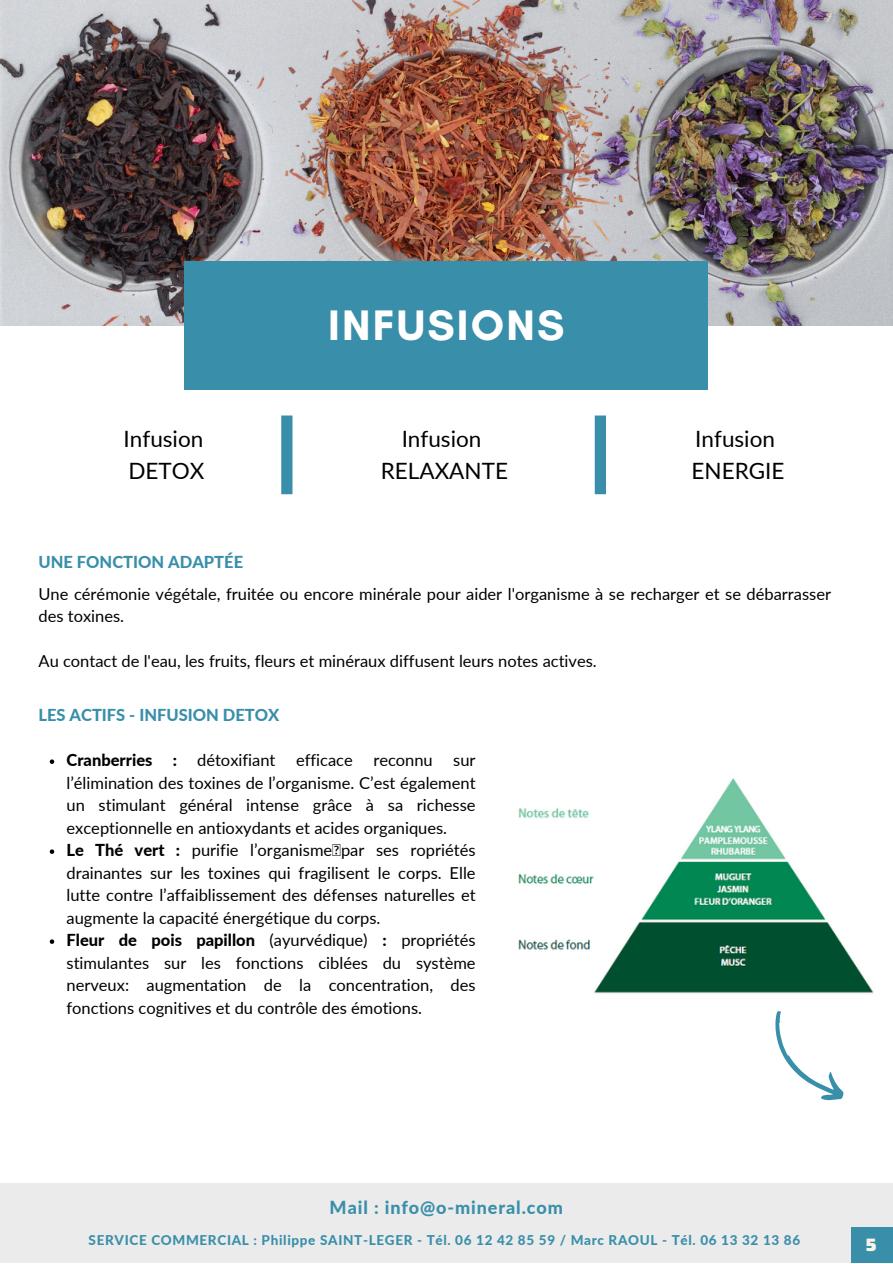
<style>
.page{position:relative;width:893px;height:1264px;background:#fff}
.page>*{position:absolute;margin:0;border:0;box-sizing:border-box;transform-origin:0 0}
.t1{font:700 43.5px "Glacial Indifference";letter-spacing:.05em;color:#fff}
.t2{font:22.5px "Lato";color:#000}
.t3{font:800 18px "Lato";letter-spacing:.05em;color:#398faa}
.t4{font:900 18px "Saira";color:#f7f4ea}
.t5{font:16.5px/22.5px "Lato";color:#000;text-align:justify}
.t6{font:800 16.5px "Lato";color:#398faa}
.t7{font:800 13.5px "Lato";letter-spacing:.05em;color:#398faa}
.s1{font-weight:800}
</style>
<div class="page">
<img style="left:0;top:0;width:892px;height:325px">
<div style="left:184px;top:261px;width:524px;height:128px;background:#398faa"></div>
<div style="left:281px;top:415px;width:11px;height:79px;background:#398faa"></div>
<div style="left:594px;top:415px;width:12px;height:79px;background:#398faa"></div>
<div style="left:0;top:1182px;width:892px;height:80px;background:#ebebeb"></div>
<div style="left:851px;top:1226px;width:41px;height:36px;background:#398faa"></div>
<img style="left:518px;top:778px;width:356px;height:216px">
<svg style="left:50px;top:759px;width:4px;height:5px"></svg>
<svg style="left:50px;top:849px;width:4px;height:4px"></svg>
<svg style="left:50px;top:939px;width:4px;height:4px"></svg>
<svg style="left:775px;top:1011px;width:69px;height:90px"></svg>
<p class="t2" style="left:124px;top:425px;width:81px">Infusion</p>
<p class="t2" style="left:128px;top:456px;width:77px">DETOX</p>
<p class="t1" style="left:328px;top:299px;width:238px">INFUSIONS</p>
<p class="t2" style="left:401px;top:425px;width:81px">Infusion</p>
<p class="t2" style="left:381px;top:456px;width:129px">RELAXANTE</p>
<p class="t2" style="left:695px;top:425px;width:81px">Infusion</p>
<p class="t2" style="left:691px;top:456px;width:94px">ENERGIE</p>
<p class="t6" style="left:38px;top:552px;width:206px">UNE FONCTION ADAPTÉE</p>
<p class="t5" style="left:38px;top:582px;width:794px">Une cérémonie végétale, fruitée ou encore minérale pour aider l'organisme à se recharger et se débarrasser des toxines.</p>
<p class="t5" style="left:38px;top:649px;width:559px">Au contact de l'eau, les fruits, fleurs et minéraux diffusent leurs notes actives.</p>
<p class="t6" style="left:38px;top:705px;width:242px">LES ACTIFS - INFUSION DETOX</p>
<p class="t5" style="left:66px;top:748px;width:410px"><span class="s1">Cranberries :</span> détoxifiant efficace reconnu sur l’élimination des toxines de l’organisme. C’est également un stimulant général intense grâce à sa richesse exceptionnelle en antioxydants et acides organiques.</p>
<p class="t5" style="left:66px;top:838px;width:410px"><span class="s1">Le Thé vert :</span> purifie l’organisme par ses ropriétés drainantes sur les toxines qui fragilisent le corps. Elle lutte contre l’affaiblissement des défenses naturelles et augmente la capacité énergétique du corps.</p>
<p class="t5" style="left:66px;top:928px;width:410px"><span class="s1">Fleur de pois papillon</span> (ayurvédique) <span class="s1">:</span> propriétés stimulantes sur les fonctions ciblées du système nerveux: augmentation de la concentration, des fonctions cognitives et du contrôle des émotions.</p>
<p class="t3" style="left:329px;top:1195px;width:235px">Mail : info@o-mineral.com</p>
<p class="t7" style="left:89px;top:1231px;width:713px">SERVICE COMMERCIAL : Philippe SAINT-LEGER - Tél. 06 12 42 85 59 / Marc RAOUL - Tél. 06 13 32 13 86</p>
<p class="t4" style="left:865px;top:1230px;width:13px">5</p>
</div>
